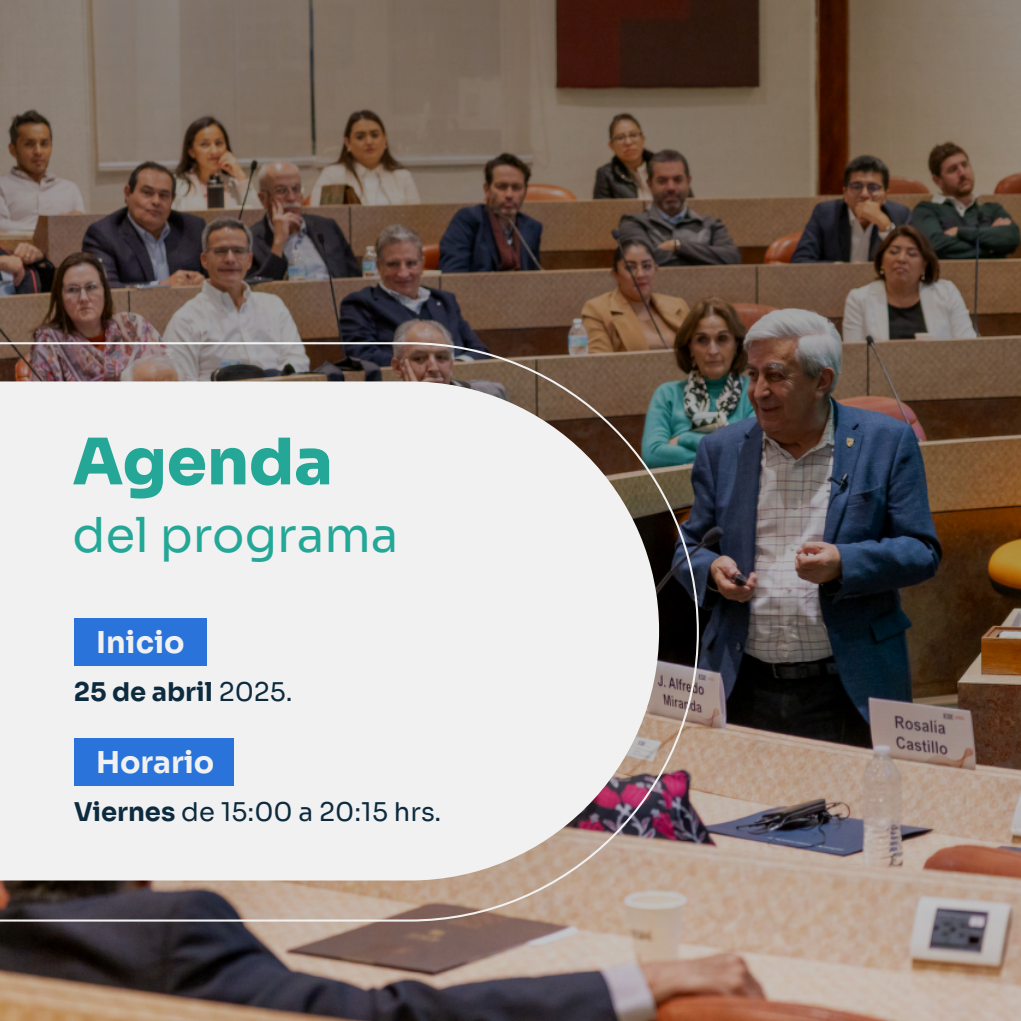
<style>
.page{position:relative;width:1021px;height:1021px;background:#fff}
.page>*{position:absolute;margin:0;border:0;box-sizing:border-box;transform-origin:0 0}
.t1{font:800 64px "Sora";color:#25a798}
.t2{font:48px "Sora";color:#25a798}
.t3{font:700 30px "Sora";color:#f1f1f1}
.t4{font:25.8px "Sora";color:#0d2b3f}
.t5{font:700 25.8px "Sora";color:#0d2b3f}
.s1{font-weight:400}
.s2{font-weight:700}
</style>
<div class="page">
<img style="left:0;top:0;width:1020px;height:1020px">
<svg style="left:0;top:341px;width:700px;height:581px"></svg>
<div style="left:74px;top:618px;width:132px;height:47px;background:#2973da"></div>
<div style="left:74px;top:738px;width:159px;height:47px;background:#2973da"></div>
<h1 class="t1" style="left:73px;top:407px;width:261px">Agenda</h1>
<h2 class="t2" style="left:73px;top:495px;width:327px">del programa</h2>
<p class="t3" style="left:96px;top:617px;width:90px">Inicio</p>
<p class="t5" style="left:74px;top:670px;width:220px">25 de abril <span class="s1">2025.</span></p>
<p class="t3" style="left:96px;top:737px;width:120px">Horario</p>
<p class="t4" style="left:74px;top:790px;width:369px"><span class="s2">Viernes</span> de 15:00 a 20:15 hrs.</p>
</div>
